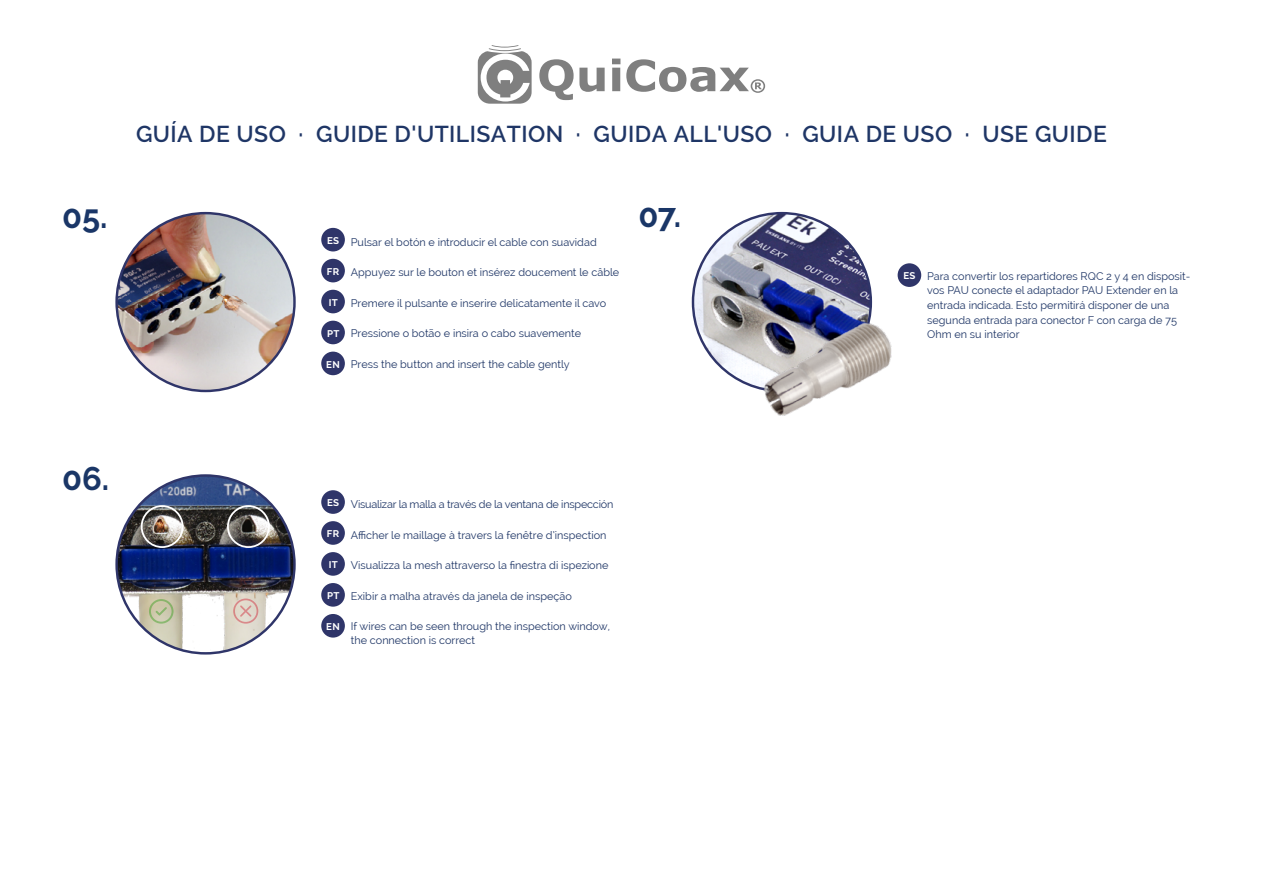
<style>
.page{position:relative;width:1263px;height:893px;background:#fff}
.page>*{position:absolute;margin:0;border:0;box-sizing:border-box;transform-origin:0 0}
.t1{font:700 32.55px "Raleway";color:#1a3667}
.t2{font:600 22.95px "Raleway";letter-spacing:.02em;color:#1f3666}
.t3{font:10.8px/14.5px "Raleway";color:#1f3666}
.t4{font:10.8px "Raleway";letter-spacing:-.02em;color:#1f3666}
.t5{font:700 9.75px "Raleway";letter-spacing:.03em;color:#fff}
.s1{font-weight:700;font-size:9.75px;color:#fff}
</style>
<div class="page">
<svg style="left:478px;top:45px;width:54px;height:59px"></svg>
<svg style="left:539px;top:59px;width:66px;height:41px"></svg>
<svg style="left:612px;top:59px;width:8px;height:32px"></svg>
<svg style="left:626px;top:59px;width:139px;height:34px"></svg>
<img style="left:117px;top:475px;width:177px;height:178px;border-radius:89px">
<svg style="left:149px;top:599px;width:25px;height:25px"></svg>
<svg style="left:233px;top:598px;width:25px;height:26px"></svg>
<div style="left:141px;top:505px;width:43px;height:43px;border:2px solid #fff;border-radius:50%"></div>
<div style="left:227px;top:505px;width:43px;height:43px;border:2px solid #fff;border-radius:50%"></div>
<div style="left:321px;top:490px;width:24px;height:24px;background:#2f3569;border-radius:50%"></div>
<div style="left:321px;top:521px;width:24px;height:24px;background:#2f3569;border-radius:50%"></div>
<div style="left:321px;top:552px;width:24px;height:24px;background:#2f3569;border-radius:50%"></div>
<div style="left:321px;top:583px;width:24px;height:24px;background:#2f3569;border-radius:50%"></div>
<div style="left:321px;top:614px;width:24px;height:24px;background:#2f3569;border-radius:50%"></div>
<div style="left:898px;top:263px;width:23px;height:24px;background:#2f3569;border-radius:50%"></div>
<img style="left:693px;top:213px;width:178px;height:178px;border-radius:89px">
<img style="left:760px;top:320px;width:132px;height:96px">
<div style="left:321px;top:228px;width:24px;height:23px;background:#2f3569;border-radius:50%"></div>
<div style="left:321px;top:259px;width:24px;height:23px;background:#2f3569;border-radius:50%"></div>
<div style="left:321px;top:290px;width:24px;height:23px;background:#2f3569;border-radius:50%"></div>
<div style="left:321px;top:321px;width:24px;height:23px;background:#2f3569;border-radius:50%"></div>
<div style="left:321px;top:352px;width:24px;height:23px;background:#2f3569;border-radius:50%"></div>
<img style="left:117px;top:213px;width:177px;height:178px;border-radius:89px">
<h1 class="t1" style="left:62px;top:197px;width:47px">05.</h1>
<h2 class="t2" style="left:136px;top:120px;width:972px">GUÍA DE USO · GUIDE D'UTILISATION · GUIDA ALL'USO · GUIA DE USO · USE GUIDE</h2>
<p class="t5" style="left:327px;top:235px;width:13px">ES</p>
<p class="t5" style="left:327px;top:266px;width:14px">FR</p>
<p class="t5" style="left:329px;top:297px;width:11px">IT</p>
<p class="t5" style="left:327px;top:328px;width:14px">PT</p>
<p class="t5" style="left:326px;top:359px;width:15px">EN</p>
<p class="t3" style="left:351px;top:235px;width:247px">Pulsar el botón e introducir el cable con suavidad</p>
<p class="t3" style="left:351px;top:265px;width:270px">Appuyez sur le bouton et insérez doucement le câble</p>
<p class="t3" style="left:351px;top:296px;width:257px">Premere il pulsante e inserire delicatamente il cavo</p>
<p class="t3" style="left:351px;top:326px;width:232px">Pressione o botão e insira o cabo suavemente</p>
<p class="t3" style="left:351px;top:357px;width:220px">Press the button and insert the cable gently</p>
<h1 class="t1" style="left:638px;top:196px;width:44px">07.</h1>
<p class="t3" style="left:927px;top:269px;width:265px;text-indent:-24px"><span class="s1">ES</span> Para convertir los repartidores RQC 2 y 4 en disposit&shy;vos PAU conecte el adaptador PAU Extender en la entrada indicada. Esto permitirá disponer de una segunda entrada para conector F con carga de 75<br>Ohm en su interior</p>
<h1 class="t1" style="left:62px;top:460px;width:49px">06.</h1>
<p class="t5" style="left:327px;top:497px;width:13px">ES</p>
<p class="t5" style="left:327px;top:528px;width:14px">FR</p>
<p class="t5" style="left:329px;top:559px;width:11px">IT</p>
<p class="t5" style="left:327px;top:590px;width:14px">PT</p>
<p class="t5" style="left:326px;top:621px;width:15px">EN</p>
<p class="t4" style="left:351px;top:498px;width:264px">Visualizar la malla a través de la ventana de inspección</p>
<p class="t3" style="left:351px;top:528px;width:257px">Afficher le maillage à travers la fenêtre d’inspection</p>
<p class="t3" style="left:351px;top:558px;width:259px">Visualizza la mesh attraverso la finestra di ispezione</p>
<p class="t3" style="left:351px;top:589px;width:222px">Exibir a malha através da janela de inspeção</p>
<p class="t3" style="left:351px;top:619px;width:261px;line-height:14.1px">If wires can be seen through the inspection window, the connection is correct</p>
</div>
